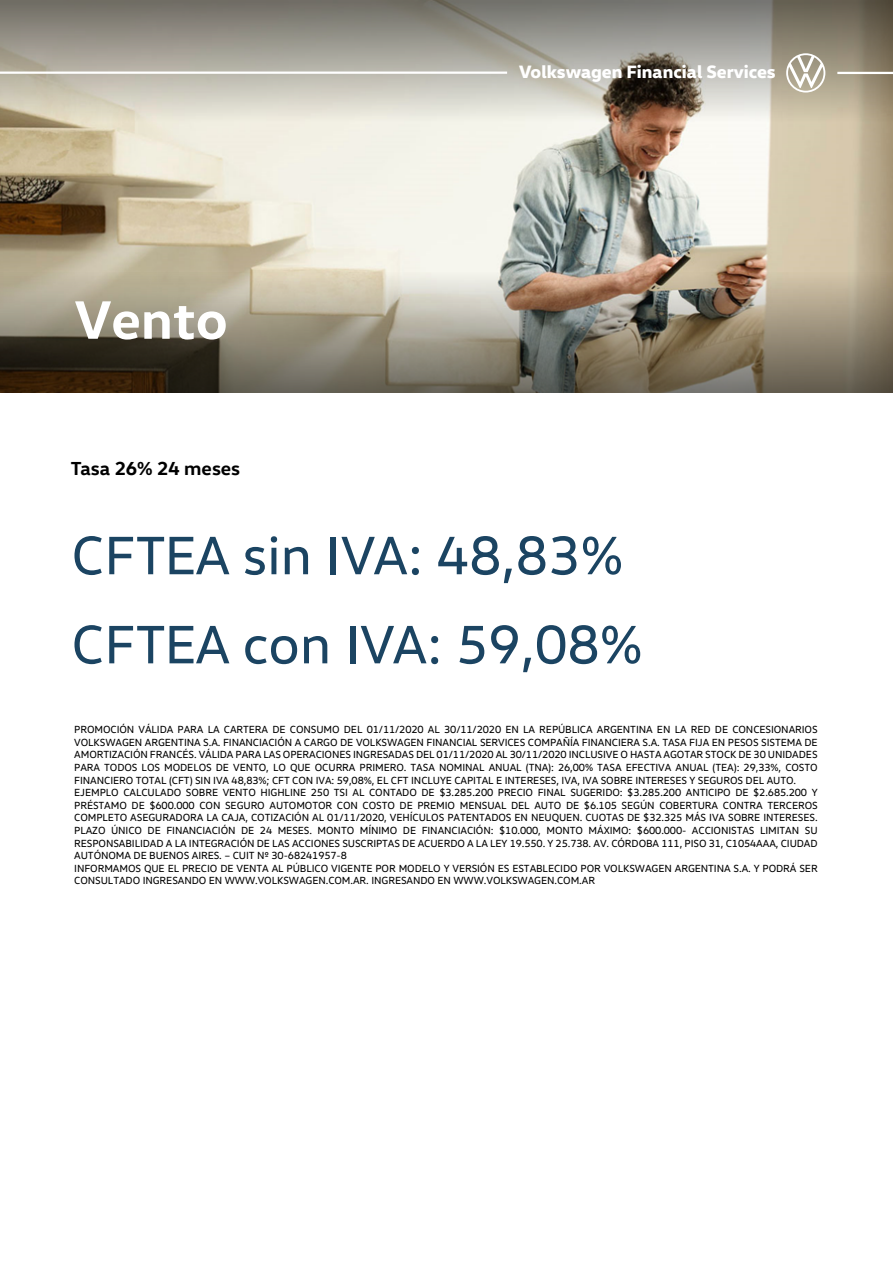
<style>
.page{position:relative;width:893px;height:1263px;background:#fff}
.page>*{position:absolute;margin:0;border:0;box-sizing:border-box;transform-origin:0 0}
.t1{font:55.05px/89.1px "VW Head";color:#1b4462}
.t2{font:700 55.05px "VW Head";color:#fff}
.t3{font:700 19.2px "VW Head";color:#000}
.t4{font:800 18.15px "VW Head";color:#fff}
.t5{font:10.5px/12.6px "VW Head";letter-spacing:-.01em;color:#000}
</style>
<div class="page">
<img style="left:0;top:140px;width:893px;height:112px">
<img style="left:0;top:252px;width:893px;height:141px">
<svg style="left:0;top:0;width:893px;height:140px;background:#aca79b"></svg>
<hr style="left:837px;top:72px;width:56px;height:2px;background:#fff">
<hr style="left:0;top:72px;width:507px;height:2px;background:#fff">
<svg style="left:786px;top:53px;width:39px;height:40px"></svg>
<h1 class="t2" style="left:75px;top:284px;width:154px">Vento</h1>
<h2 class="t3" style="left:71px;top:456px;width:171px">Tasa 26% 24 meses</h2>
<h3 class="t4" style="left:519px;top:60px;width:258px">Volkswagen Financial Services</h3>
<h1 class="t1" style="left:71px;top:509px;width:573px">CFTEA sin IVA: 48,83%<br>CFTEA con IVA: 59,08%</h1>
<p class="t5" style="left:74px;top:723px;width:745px">PROMOCIÓN VÁLIDA PARA LA CARTERA DE CONSUMO DEL 01/11/2020 AL 30/11/2020 EN LA REPÚBLICA ARGENTINA EN LA RED DE CONCESIONARIOS VOLKSWAGEN ARGENTINA S.A. FINANCIACIÓN A CARGO DE VOLKSWAGEN FINANCIAL SERVICES COMPAÑÍA FINANCIERA S.A. TASA FIJA EN PESOS SISTEMA DE AMORTIZACIÓN FRANCÉS. VÁLIDA PARA LAS OPERACIONES INGRESADAS DEL 01/11/2020 AL 30/11/2020 INCLUSIVE O HASTA AGOTAR STOCK DE 30 UNIDADES PARA TODOS LOS MODELOS DE VENTO, LO QUE OCURRA PRIMERO. TASA NOMINAL ANUAL (TNA): 26,00% TASA EFECTIVA ANUAL (TEA): 29,33%, COSTO FINANCIERO TOTAL (CFT) SIN IVA 48,83%; CFT CON IVA: 59,08%, EL CFT INCLUYE CAPITAL E INTERESES, IVA, IVA SOBRE INTERESES Y SEGUROS DEL AUTO.<br>EJEMPLO CALCULADO SOBRE VENTO HIGHLINE 250 TSI AL CONTADO DE $3.285.200 PRECIO FINAL SUGERIDO: $3.285.200 ANTICIPO DE $2.685.200 Y PRÉSTAMO DE $600.000 CON SEGURO AUTOMOTOR CON COSTO DE PREMIO MENSUAL DEL AUTO DE $6.105 SEGÚN COBERTURA CONTRA TERCEROS COMPLETO ASEGURADORA LA CAJA, COTIZACIÓN AL 01/11/2020, VEHÍCULOS PATENTADOS EN NEUQUEN. CUOTAS DE $32.325 MÁS IVA SOBRE INTERESES.<br>PLAZO ÚNICO DE FINANCIACIÓN DE 24 MESES. MONTO MÍNIMO DE FINANCIACIÓN: $10.000, MONTO MÁXIMO: $600.000- ACCIONISTAS LIMITAN SU RESPONSABILIDAD A LA INTEGRACIÓN DE LAS ACCIONES SUSCRIPTAS DE ACUERDO A LA LEY 19.550. Y 25.738. AV. CÓRDOBA 111, PISO 31, C1054AAA, CIUDAD AUTÓNOMA DE BUENOS AIRES. – CUIT Nº 30-68241957-8<br>INFORMAMOS QUE EL PRECIO DE VENTA AL PÚBLICO VIGENTE POR MODELO Y VERSIÓN ES ESTABLECIDO POR VOLKSWAGEN ARGENTINA S.A. Y PODRÁ SER CONSULTADO INGRESANDO EN WWW.VOLKSWAGEN.COM.AR. INGRESANDO EN WWW.VOLKSWAGEN.COM.AR</p>
</div>
